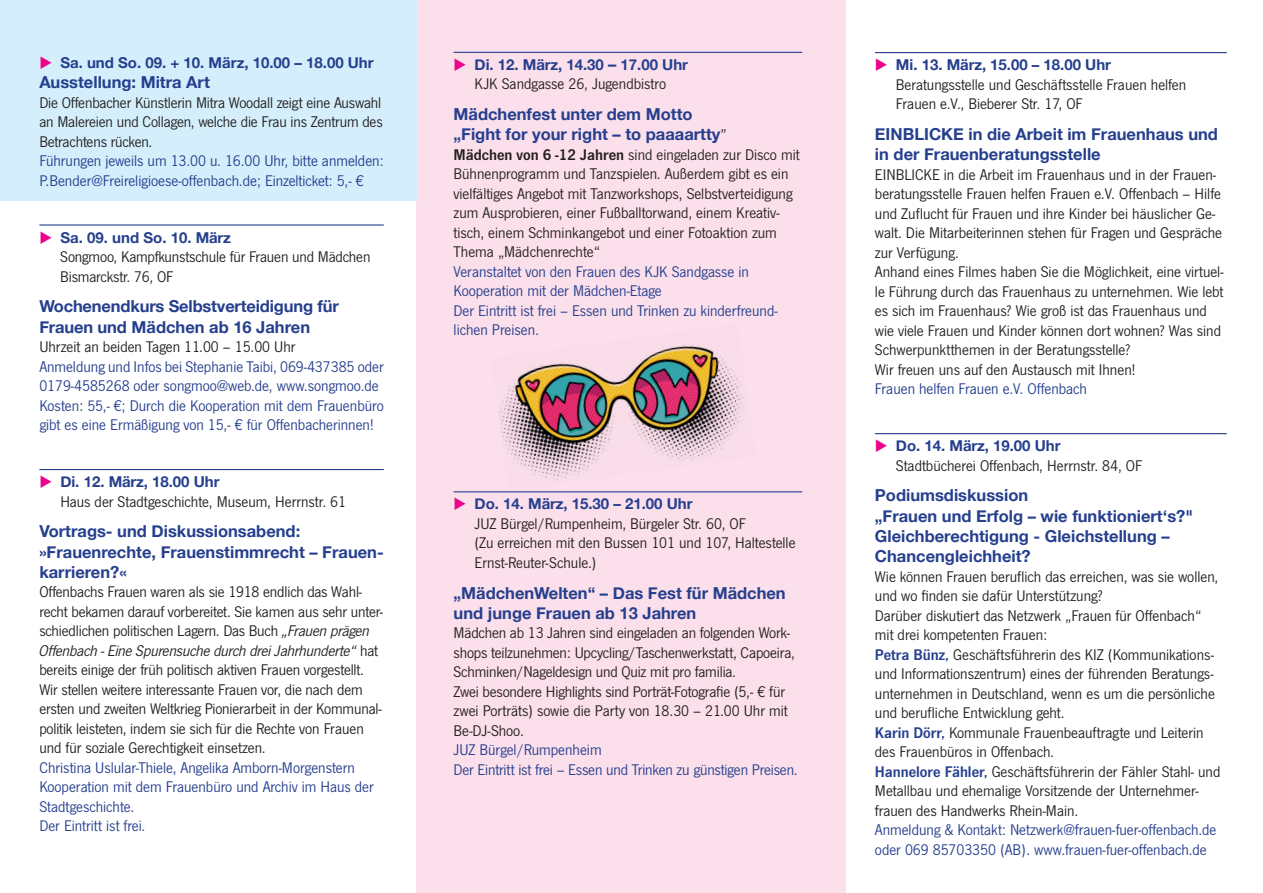
<style>
.page{position:relative;width:1263px;height:893px;background:#fff}
.page>*{position:absolute;margin:0;border:0;box-sizing:border-box;transform-origin:0 0}
.t1{font:700 16.5px/20.2px "Helvetica Neue";color:#253f8e}
.t2{font:16.05px/19.5px "News Got";color:#231f20}
.t3{font:16.05px/19.5px "News Got";color:#253f8e}
.t4{font:700 15px "Helvetica Neue";color:#253f8e}
.s1{color:#ed028c}
.s2{font-size:15.75px}
.s3{font-style:italic}
.s4{font-size:16.5px}
.s5{font-family:"News Got";font-weight:400;font-size:16.05px;color:#231f20}
.s6{font-family:"News Got Dem"}
.s7{font-family:"News Got Dem";color:#253f8e}
</style>
<div class="page">
<div style="left:417px;top:0;width:429px;height:893px;background:#fbdfeb"></div>
<div style="left:0;top:0;width:417px;height:201px;background:#d4effb"></div>
<hr style="left:39px;top:224px;width:345px;height:2px;background:#253f8e">
<hr style="left:39px;top:469px;width:345px;height:1px;background:#253f8e">
<img style="left:499px;top:344px;width:246px;height:136px">
<hr style="left:454px;top:52px;width:348px;height:1px;background:#253f8e">
<hr style="left:454px;top:491px;width:348px;height:1px;background:#253f8e">
<hr style="left:875px;top:52px;width:352px;height:1px;background:#253f8e">
<hr style="left:875px;top:433px;width:352px;height:1px;background:#253f8e">
<p class="t4" style="left:39px;top:51px;width:336px"><span class="s1">◆</span> Sa. und So. 09. + 10. März, 10.00 – 18.00 Uhr</p>
<p class="t1" style="left:39px;top:73px;width:172px">Ausstellung: Mitra Art</p>
<p class="t2" style="left:39px;top:93px;width:345px;text-align:justify">Die Offenbacher Künstlerin Mitra Woodall zeigt eine Auswahl an Malereien und Collagen, welche die Frau ins Zentrum des Betrachtens rücken.</p>
<p class="t3" style="left:39px;top:151px;width:346px">Führungen jeweils um 13.00 u. 16.00 Uhr, bitte anmelden:<br>P.Bender@Freireligioese-offenbach.de; Einzelticket: 5,- €</p>
<p class="t4" style="left:39px;top:225px;width:193px"><span class="s1">◆</span> Sa. 09. und So. 10. März</p>
<p class="t2" style="left:60px;top:247px;width:312px">Songmoo, Kampfkunstschule für Frauen und Mädchen<br>Bismarckstr. 76, OF</p>
<p class="t1" style="left:39px;top:297px;width:301px">Wochenendkurs Selbstverteidigung für<br>Frauen und Mädchen ab 16 Jahren</p>
<p class="t2" style="left:39px;top:337px;width:258px">Uhrzeit an beiden Tagen 11.00 – 15.00 Uhr</p>
<p class="t3" style="left:39px;top:357px;width:346px">Anmeldung und Infos bei Stephanie Taibi, 069-437385 oder 0179-4585268 oder songmoo@web.de, www.songmoo.de Kosten: <span class="s2">55,-</span> €<span class="s2">;</span> Durch die Kooperation mit dem Frauenbüro gibt es eine Ermäßigung von 15,- € für Offenbacherinnen!</p>
<p class="t4" style="left:39px;top:470px;width:182px"><span class="s1">◆</span> Di. 12. März, 18.00 Uhr</p>
<p class="t2" style="left:60px;top:492px;width:287px">Haus der Stadtgeschichte, Museum, Herrnstr. 61</p>
<p class="t1" style="left:39px;top:522px;width:346px">Vortrags- und Diskussionsabend: »Frauenrechte, Frauenstimmrecht – Frauen&shy;karrieren?«</p>
<p class="t2" style="left:39px;top:583px;width:345px">Offenbachs Frauen waren als sie 1918 endlich das Wahl&shy;recht bekamen darauf vorbereitet. Sie kamen aus sehr unter&shy;schiedlichen politischen Lagern. Das Buch <span class="s3">„Frauen prägen Offenbach - Eine Spurensuche durch drei Jahrhunderte“</span> hat bereits einige der früh politisch aktiven Frauen vorgestellt.<br>Wir stellen weitere interessante Frauen vor, die nach dem ersten und zweiten Weltkrieg Pionierarbeit in der Kommunal&shy;politik leisteten, indem sie sich für die Rechte von Frauen und für soziale Gerechtigkeit einsetzen.</p>
<p class="t3" style="left:39px;top:758px;width:336px">Christina Uslular-Thiele, Angelika Amborn-Morgenstern Kooperation mit dem Frauenbüro und Archiv im Haus der Stadtgeschichte.<br>Der Eintritt ist frei.</p>
<p class="t4" style="left:454px;top:53px;width:236px"><span class="s1">◆</span> Di. 12. März, 14.30 <span class="s4">–</span> 17.00 Uhr</p>
<p class="t2" style="left:475px;top:75px;width:193px">KJK Sandgasse 26, Jugendbistro</p>
<p class="t1" style="left:454px;top:105px;width:275px">Mädchenfest unter dem Motto „Fight for your right – to paaaartty<span class="s5">”</span></p>
<p class="t2" style="left:454px;top:145px;width:348px"><span class="s6">Mädchen von 6 -12 Jahren</span> sind eingeladen zur Disco mit Bühnenprogramm und Tanzspielen. Außerdem gibt es ein vielfältiges Angebot mit Tanzworkshops, Selbstverteidigung zum Ausprobieren, einer Fußballtorwand, einem Kreativ&shy;tisch, einem Schminkangebot und einer Fotoaktion zum Thema „Mädchenrechte“</p>
<p class="t3" style="left:454px;top:262px;width:326px">Veranstaltet von den Frauen des KJK Sandgasse in Kooperation mit der Mädchen-Etage<br>Der Eintritt ist frei – Essen und Trinken zu kinderfreund&shy;lichen Preisen.</p>
<p class="t4" style="left:454px;top:492px;width:240px"><span class="s1">◆</span> Do. 14. März, 15.30 – 21.00 Uhr</p>
<p class="t2" style="left:475px;top:514px;width:323px">JUZ Bürgel/Rumpenheim, Bürgeler Str. 60, OF<br>(Zu erreichen mit den Bussen 101 und 107, Haltestelle<br>Ernst-Reuter-Schule.)</p>
<p class="t1" style="left:454px;top:583px;width:334px">„MädchenWelten“ – Das Fest für Mädchen und junge Frauen ab 13 Jahren</p>
<p class="t2" style="left:454px;top:624px;width:343px">Mädchen ab 13 Jahren sind eingeladen an folgenden Work&shy;shops teilzunehmen: Upcycling/Taschenwerkstatt, Capoeira, Schminken/Nageldesign und Quiz mit pro familia.<br>Zwei besondere Highlights sind Porträt-Fotografie (5,- € für zwei Porträts) sowie die Party von 18.30 – 21.00 Uhr mit Be-DJ-Shoo.</p>
<p class="t3" style="left:454px;top:741px;width:345px">JUZ Bürgel/Rumpenheim<br>Der Eintritt ist frei – Essen und Trinken zu günstigen Preisen.</p>
<p class="t4" style="left:875px;top:53px;width:238px"><span class="s1">◆</span> Mi. 13. März, 15.00 – 18.00 Uhr</p>
<p class="t2" style="left:896px;top:75px;width:292px">Beratungsstelle und Geschäftsstelle Frauen helfen<br>Frauen e.V., Bieberer Str. 17, OF</p>
<p class="t1" style="left:875px;top:124px;width:345px">EINBLICKE in die Arbeit im Frauenhaus und in der Frauenberatungsstelle</p>
<p class="t2" style="left:875px;top:165px;width:350px">EINBLICKE in die Arbeit im Frauenhaus und in der Frauen&shy;beratungsstelle Frauen helfen Frauen e.V. Offenbach – Hilfe und Zuflucht für Frauen und ihre Kinder bei häuslicher Ge&shy;walt. Die Mitarbeiterinnen stehen für Fragen und Gespräche zur Verfügung.<br>Anhand eines Filmes haben Sie die Möglichkeit, eine virtuel&shy;le Führung durch das Frauenhaus zu unternehmen. Wie lebt es sich im Frauenhaus? Wie groß ist das Frauenhaus und wie viele Frauen und Kinder können dort wohnen? Was sind Schwerpunktthemen in der Beratungsstelle?<br>Wir freuen uns auf den Austausch mit Ihnen!</p>
<p class="t3" style="left:875px;top:379px;width:214px">Frauen helfen Frauen e.V. Offenbach</p>
<p class="t4" style="left:875px;top:434px;width:187px"><span class="s1">◆</span> Do. 14. März, 19.00 Uhr</p>
<p class="t2" style="left:896px;top:456px;width:248px">Stadtbücherei Offenbach, Herrnstr. 84, OF</p>
<p class="t1" style="left:875px;top:486px;width:320px">Podiumsdiskussion<br>„Frauen und Erfolg – wie funktioniert‘s?"<br>Gleichberechtigung - Gleichstellung –<br>Chancengleichheit?</p>
<p class="t2" style="left:875px;top:567px;width:347px">Wie können Frauen beruflich das erreichen, was sie wollen, und wo finden sie dafür Unterstützung?<br>Darüber diskutiert das Netzwerk „Frauen für Offenbach“ mit drei kompetenten Frauen:<br><span class="s7">Petra Bünz,</span> Geschäftsführerin des KIZ (Kommunikations&shy;und Informationszentrum) eines der führenden Beratungs&shy;unternehmen in Deutschland, wenn es um die persönliche und berufliche Entwicklung geht.<br><span class="s7">Karin Dörr,</span> Kommunale Frauenbeauftragte und Leiterin des Frauenbüros in Offenbach.<br><span class="s7">Hannelore Fähler,</span> Geschäftsführerin der Fähler Stahl- und Metallbau und ehemalige Vorsitzende der Unternehmer&shy;frauen des Handwerks Rhein-Main.</p>
<p class="t3" style="left:875px;top:820px;width:343px">Anmeldung &amp; Kontakt: Netzwerk@frauen-fuer-offenbach.de oder 069 85703350 (AB). www.frauen-fuer-offenbach.de</p>
</div>
